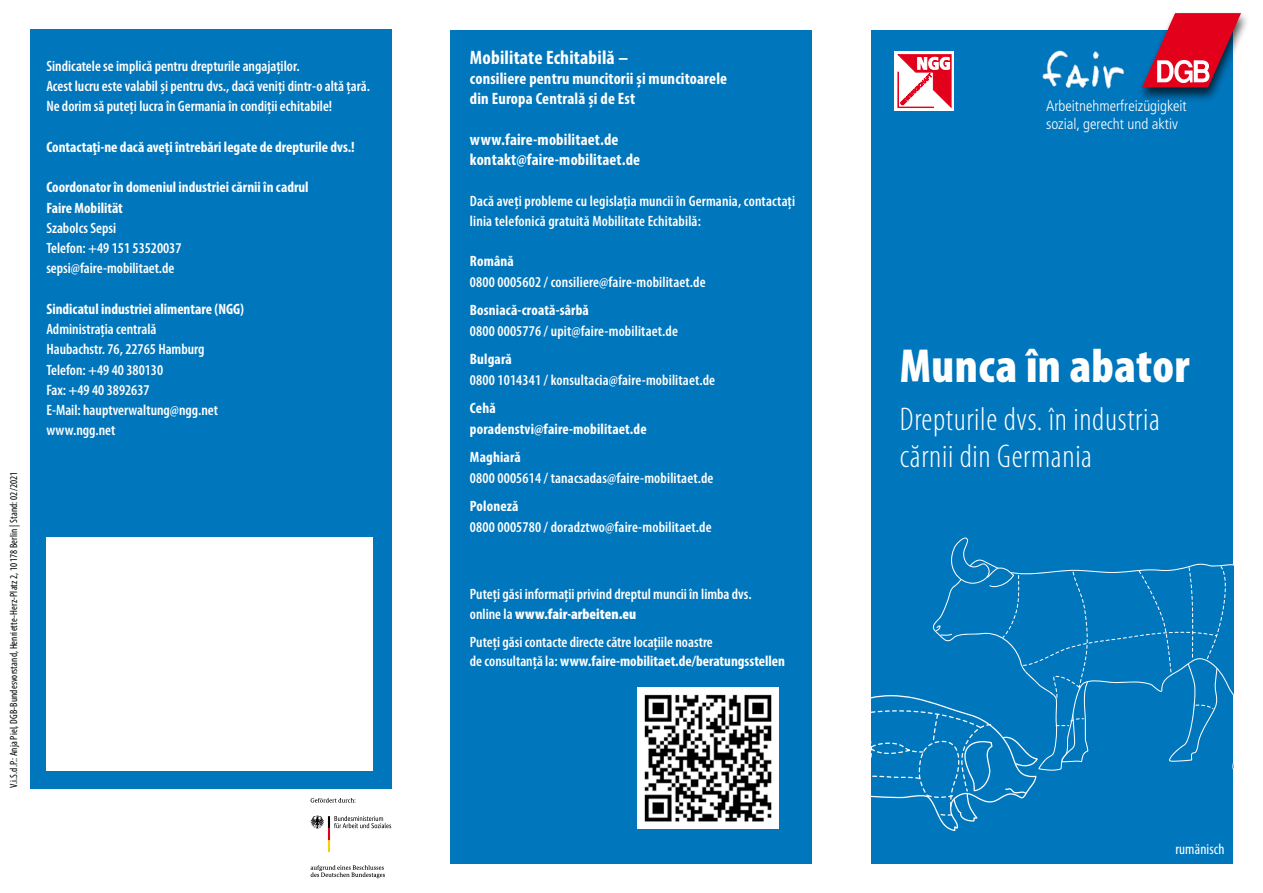
<style>
.page{position:relative;width:1263px;height:893px;background:#fff}
.page>*{position:absolute;margin:0;border:0;box-sizing:border-box;transform-origin:0 0}
.t1{font:900 condensed 48px "Myriad Pro";letter-spacing:.01em;color:#fff}
.t2{font:300 condensed 33px/37.5px "Myriad Pro";letter-spacing:.02em;color:#fff}
.t3{font:700 condensed 19.5px "Myriad Pro";letter-spacing:.01em;color:#fff}
.t4{font:700 condensed 16.5px/20.2px "Myriad Pro";letter-spacing:.01em;color:#fff}
.t5{font:600 condensed 15px/20.2px "Myriad Pro";color:#fff}
.t6{font:700 condensed 15px/20.2px "Myriad Pro";color:#fff}
.t7{font:300 condensed 15px/18px "Frutiger";color:#fff}
.t8{font:condensed 15px "Myriad Pro";letter-spacing:.01em;color:#fff}
.t9{font:condensed 10.5px "Myriad Pro";letter-spacing:.01em;color:#000}
.s1{font-weight:900}
.s2{font-weight:700}
</style>
<div class="page">
<div style="left:451px;top:30px;width:361px;height:833px;background:#0076bd"></div>
<div style="left:872px;top:30px;width:361px;height:833px;background:#0076bd"></div>
<svg style="left:872px;top:537px;width:354px;height:294px"></svg>
<div style="left:1136px;top:11px;width:114px;height:91px;background:#000;opacity:.7"></div>
<svg style="left:1142px;top:13px;width:99px;height:75px"></svg>
<img style="left:1042px;top:29px;width:155px;height:65px">
<div style="left:30px;top:30px;width:361px;height:759px;background:#0076bd"></div>
<div style="left:894px;top:51px;width:60px;height:60px;background:#fff"></div>
<svg style="left:897px;top:54px;width:55px;height:54px"></svg>
<div style="left:46px;top:537px;width:327px;height:234px;background:#fff"></div>
<img style="left:638px;top:688px;width:140px;height:140px">
<svg style="left:311px;top:798px;width:45px;height:5px"></svg>
<svg style="left:311px;top:865px;width:74px;height:13px"></svg>
<svg style="left:310px;top:815px;width:81px;height:37px"></svg>
<p class="t9" style="left:7px;top:788px;width:317px;rotate:-90deg">V.i.S.d.P.: Anja Piel, DGB-Bundesvorstand, Henriette-Herz-Platz 2, 10178 Berlin | Stand: 02/2021</p>
<p class="t5" style="left:46px;top:55px;width:325px">Sindicatele se implică pentru drepturile angajaţilor.<br>Acest lucru este valabil şi pentru dvs., dacă veniţi dintr-o altă ţară.<br>Ne dorim să puteţi lucra în Germania în condiţii echitabile!</p>
<p class="t6" style="left:46px;top:136px;width:310px">Contactaţi-ne dacă aveţi întrebări legate de drepturile dvs.!</p>
<p class="t6" style="left:46px;top:177px;width:264px">Coordonator în domeniul industriei cărnii în cadrul<br>Faire Mobilität</p>
<p class="t5" style="left:46px;top:217px;width:137px">Szabolcs Sepsi<br>Telefon: +49 151 53520037 sepsi@faire-mobilitaet.de</p>
<p class="t6" style="left:46px;top:298px;width:199px">Sindicatul industriei alimentare (NGG)</p>
<p class="t5" style="left:46px;top:319px;width:173px">Administraţia centrală<br>Haubachstr. 76, 22765 Hamburg<br>Telefon: +49 40 380130<br>Fax: +49 40 3892637<br>E-Mail: hauptverwaltung@ngg.net www.ngg.net</p>
<h3 class="t3" style="left:470px;top:45px;width:160px">Mobilitate Echitabilă –</h3>
<p class="t4" style="left:470px;top:68px;width:259px">consiliere pentru muncitorii și muncitoarele din Europa Centrală și de Est</p>
<p class="t4" style="left:470px;top:129px;width:172px">www.faire-mobilitaet.de kontakt@faire-mobilitaet.de</p>
<p class="t5" style="left:470px;top:190px;width:327px">Dacă aveți probleme cu legislația muncii în Germania, contactați linia telefonică gratuită Mobilitate Echitabilă:</p>
<p class="t6" style="left:470px;top:251px;width:45px">Română</p>
<p class="t5" style="left:470px;top:271px;width:237px">0800 0005602 / consiliere@faire-mobilitaet.de</p>
<p class="t6" style="left:470px;top:300px;width:121px">Bosniacă-croată-sârbă</p>
<p class="t5" style="left:470px;top:320px;width:210px">0800 0005776 / upit@faire-mobilitaet.de</p>
<p class="t6" style="left:470px;top:349px;width:44px">Bulgară</p>
<p class="t5" style="left:470px;top:369px;width:247px">0800 1014341 / konsultacia@faire-mobilitaet.de</p>
<p class="t6" style="left:470px;top:398px;width:178px">Cehă poradenstvi@faire-mobilitaet.de</p>
<p class="t6" style="left:470px;top:447px;width:52px">Maghiară</p>
<p class="t5" style="left:470px;top:467px;width:245px">0800 0005614 / tanacsadas@faire-mobilitaet.de</p>
<p class="t6" style="left:470px;top:496px;width:50px">Poloneză</p>
<p class="t5" style="left:470px;top:516px;width:243px">0800 0005780 / doradztwo@faire-mobilitaet.de</p>
<p class="t5" style="left:470px;top:584px;width:283px;line-height:19.5px">Puteți găsi informații privind dreptul muncii în limba dvs. online la <span class="s1">www.fair-arbeiten.eu</span></p>
<p class="t5" style="left:470px;top:632px;width:317px;line-height:19.5px">Puteți găsi contacte directe către locațiile noastre<br>de consultanță la: <span class="s2">www.faire-mobilitaet.de/beratungsstellen</span></p>
<p class="t7" style="left:1046px;top:97px;width:142px">Arbeitnehmerfreizügigkeit sozial, gerecht und aktiv</p>
<h1 class="t1" style="left:900px;top:335px;width:291px">Munca în abator</h1>
<h2 class="t2" style="left:900px;top:400px;width:262px">Drepturile dvs. în industria cărnii din Germania</h2>
<p class="t8" style="left:1175px;top:840px;width:51px">rumänisch</p>
</div>
